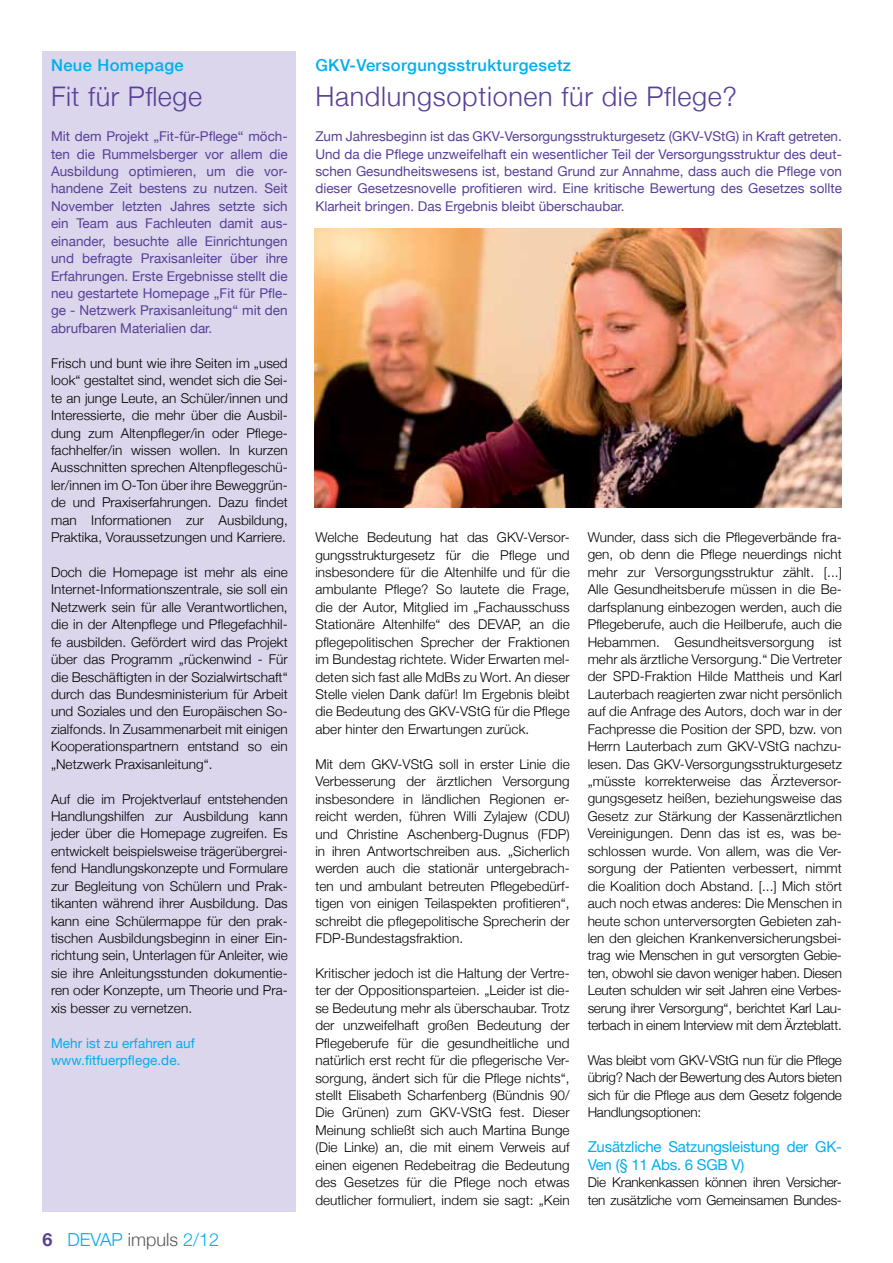
<style>
.page{position:relative;width:893px;height:1263px;background:#fff}
.page>*{position:absolute;margin:0;border:0;box-sizing:border-box;transform-origin:0 0}
.t1{font:300 27px "Helvetica Neue";letter-spacing:.025em;color:#583f99}
.t2{font:300 18px "Helvetica Neue";color:#00aeef}
.t3{font:500 16.5px "Helvetica Neue";letter-spacing:.025em;color:#00aeef}
.t4{font:15px/17.4px "Helvetica Neue";letter-spacing:-.015em;color:#00aeef}
.t5{font:300 13.5px/17.4px "Helvetica Neue";letter-spacing:.005em;color:#000;text-align:justify}
.t6{font:13.5px/17.4px "Helvetica Neue";color:#583f99;text-align:justify}
.t7{font:300 13.5px/17.4px "Helvetica Neue";letter-spacing:-.015em;color:#000}
.t8{font:13.5px/17.4px "Helvetica Neue";letter-spacing:.005em;color:#00aeef}
.s1{font-weight:700;color:#583f99}
.s2{color:#58595b}
</style>
<div class="page">
<div style="left:43px;top:51px;width:253px;height:1161px;background:#dbd6eb"></div>
<img style="left:315px;top:228px;width:527px;height:279px">
<p class="t3" style="left:51px;top:52px;width:134px">Neue Homepage</p>
<h1 class="t1" style="left:51px;top:75px;width:153px">Fit für Pflege</h1>
<p class="t6" style="left:51px;top:127px;width:238px">Mit dem Projekt „Fit-für-Pflege“ möch&shy;ten die Rummelsberger vor allem die Ausbildung optimieren, um die vor&shy;handene Zeit bestens zu nutzen. Seit November letzten Jahres setzte sich ein Team aus Fachleuten damit aus&shy;einander, besuchte alle Einrichtungen und befragte Praxisanleiter über ihre Erfahrungen. Erste Ergebnisse stellt die neu gestartete Homepage „Fit für Pfle&shy;ge - Netzwerk Praxisanleitung“ mit den abrufbaren Materialien dar.</p>
<p class="t5" style="left:51px;top:353px;width:238px">Frisch und bunt wie ihre Seiten im „used look“ gestaltet sind, wendet sich die Sei&shy;te an junge Leute, an Schüler/innen und Interessierte, die mehr über die Ausbil&shy;dung zum Altenpfleger/in oder Pflege&shy;fachhelfer/in wissen wollen. In kurzen Ausschnitten sprechen Altenpflegeschü&shy;ler/innen im O-Ton über ihre Beweggrün&shy;de und Praxiserfahrungen. Dazu findet man Informationen zur Ausbildung, Praktika, Voraussetzungen und Karriere.</p>
<p class="t5" style="left:51px;top:563px;width:238px">Doch die Homepage ist mehr als eine Internet-Informationszentrale, sie soll ein Netzwerk sein für alle Verantwortlichen, die in der Altenpflege und Pflegefachhil&shy;fe ausbilden. Gefördert wird das Projekt über das Programm „rückenwind - Für die Beschäftigten in der Sozialwirtschaft“ durch das Bundesministerium für Arbeit und Soziales und den Europäischen So&shy;zialfonds. In Zusammenarbeit mit einigen Kooperationspartnern entstand so ein „Netzwerk Praxisanleitung“.</p>
<p class="t5" style="left:51px;top:789px;width:238px">Auf die im Projektverlauf entstehenden Handlungshilfen zur Ausbildung kann jeder über die Homepage zugreifen. Es entwickelt beispielsweise trägerübergrei&shy;fend Handlungskonzepte und Formulare zur Begleitung von Schülern und Prak&shy;tikanten während ihrer Ausbildung. Das kann eine Schülermappe für den prak&shy;tischen Ausbildungsbeginn in einer Ein&shy;richtung sein, Unterlagen für Anleiter, wie sie ihre Anleitungsstunden dokumentie&shy;ren oder Konzepte, um Theorie und Pra&shy;xis besser zu vernetzen.</p>
<p class="t8" style="left:51px;top:1033px;width:145px">Mehr ist zu erfahren auf www.fitfuerpflege.de.</p>
<h2 class="t2" style="left:43px;top:1225px;width:178px"><span class="s1">6</span> DEVAP <span class="s2">impuls</span> 2/12</h2>
<p class="t3" style="left:315px;top:52px;width:257px">GKV-Versorgungsstrukturgesetz</p>
<h1 class="t1" style="left:315px;top:75px;width:423px">Handlungsoptionen für die Pflege?</h1>
<p class="t6" style="left:315px;top:127px;width:528px">Zum Jahresbeginn ist das GKV-Versorgungsstrukturgesetz (GKV-VStG) in Kraft getreten.<br>Und da die Pflege unzweifelhaft ein wesentlicher Teil der Versorgungsstruktur des deut&shy;schen Gesundheitswesens ist, bestand Grund zur Annahme, dass auch die Pflege von dieser Gesetzesnovelle profitieren wird. Eine kritische Bewertung des Gesetzes sollte Klarheit bringen. Das Ergebnis bleibt überschaubar.</p>
<p class="t5" style="left:315px;top:528px;width:256px">Welche Bedeutung hat das GKV-Versor&shy;gungsstrukturgesetz für die Pflege und insbesondere für die Altenhilfe und für die ambulante Pflege? So lautete die Frage, die der Autor, Mitglied im „Fachausschuss Stationäre Altenhilfe“ des DEVAP, an die pflegepolitischen Sprecher der Fraktionen im Bundestag richtete. Wider Erwarten mel&shy;deten sich fast alle MdBs zu Wort. An dieser Stelle vielen Dank dafür! Im Ergebnis bleibt die Bedeutung des GKV-VStG für die Pflege aber hinter den Erwartungen zurück.</p>
<p class="t5" style="left:315px;top:754px;width:256px">Mit dem GKV-VStG soll in erster Linie die Verbesserung der ärztlichen Versorgung insbesondere in ländlichen Regionen er&shy;reicht werden, führen Willi Zylajew (CDU) und Christine Aschenberg-Dugnus (FDP) in ihren Antwortschreiben aus. „Sicherlich werden auch die stationär untergebrach&shy;ten und ambulant betreuten Pflegebedürf&shy;tigen von einigen Teilaspekten profitieren“, schreibt die pflegepolitische Sprecherin der FDP-Bundestagsfraktion.</p>
<p class="t5" style="left:315px;top:964px;width:256px">Kritischer jedoch ist die Haltung der Vertre&shy;ter der Oppositionsparteien. „Leider ist die&shy;se Bedeutung mehr als überschaubar. Trotz der unzweifelhaft großen Bedeutung der Pflegeberufe für die gesundheitliche und natürlich erst recht für die pflegerische Ver&shy;sorgung, ändert sich für die Pflege nichts“, stellt Elisabeth Scharfenberg (Bündnis 90/ Die Grünen) zum GKV-VStG fest. Dieser Meinung schließt sich auch Martina Bunge (Die Linke) an, die mit einem Verweis auf einen eigenen Redebeitrag die Bedeutung des Gesetzes für die Pflege noch etwas deutlicher formuliert, indem sie sagt: „Kein</p>
<p class="t5" style="left:588px;top:528px;width:256px">Wunder, dass sich die Pflegeverbände fra&shy;gen, ob denn die Pflege neuerdings nicht mehr zur Versorgungsstruktur zählt. [...] Alle Gesundheitsberufe müssen in die Be&shy;darfsplanung einbezogen werden, auch die Pflegeberufe, auch die Heilberufe, auch die Hebammen. Gesundheitsversorgung ist mehr als ärztliche Versorgung.“ Die Vertreter der SPD-Fraktion Hilde Mattheis und Karl Lauterbach reagierten zwar nicht persönlich auf die Anfrage des Autors, doch war in der Fachpresse die Position der SPD, bzw. von Herrn Lauterbach zum GKV-VStG nachzu&shy;lesen. Das GKV-Versorgungsstrukturgesetz „müsste korrekterweise das Ärzteversor&shy;gungsgesetz heißen, beziehungsweise das Gesetz zur Stärkung der Kassenärztlichen Vereinigungen. Denn das ist es, was be&shy;schlossen wurde. Von allem, was die Ver&shy;sorgung der Patienten verbessert, nimmt die Koalition doch Abstand. [...] Mich stört auch noch etwas anderes: Die Menschen in heute schon unterversorgten Gebieten zah&shy;len den gleichen Krankenversicherungsbei&shy;trag wie Menschen in gut versorgten Gebie&shy;ten, obwohl sie davon weniger haben. Diesen Leuten schulden wir seit Jahren eine Verbes&shy;serung ihrer Versorgung“, berichtet Karl Lau&shy;terbach in einem Interview mit dem Ärzteblatt.</p>
<p class="t5" style="left:588px;top:1051px;width:256px">Was bleibt vom GKV-VStG nun für die Pflege übrig? Nach der Bewertung des Autors bieten sich für die Pflege aus dem Gesetz folgende Handlungsoptionen:</p>
<p class="t4" style="left:588px;top:1137px;width:256px">Zusätzliche Satzungsleistung der GK-<br>Ven (§ 11 Abs. 6 SGB V)</p>
<p class="t7" style="left:588px;top:1173px;width:256px">Die Krankenkassen können ihren Versicher&shy;ten zusätzliche vom Gemeinsamen Bundes-</p>
</div>
